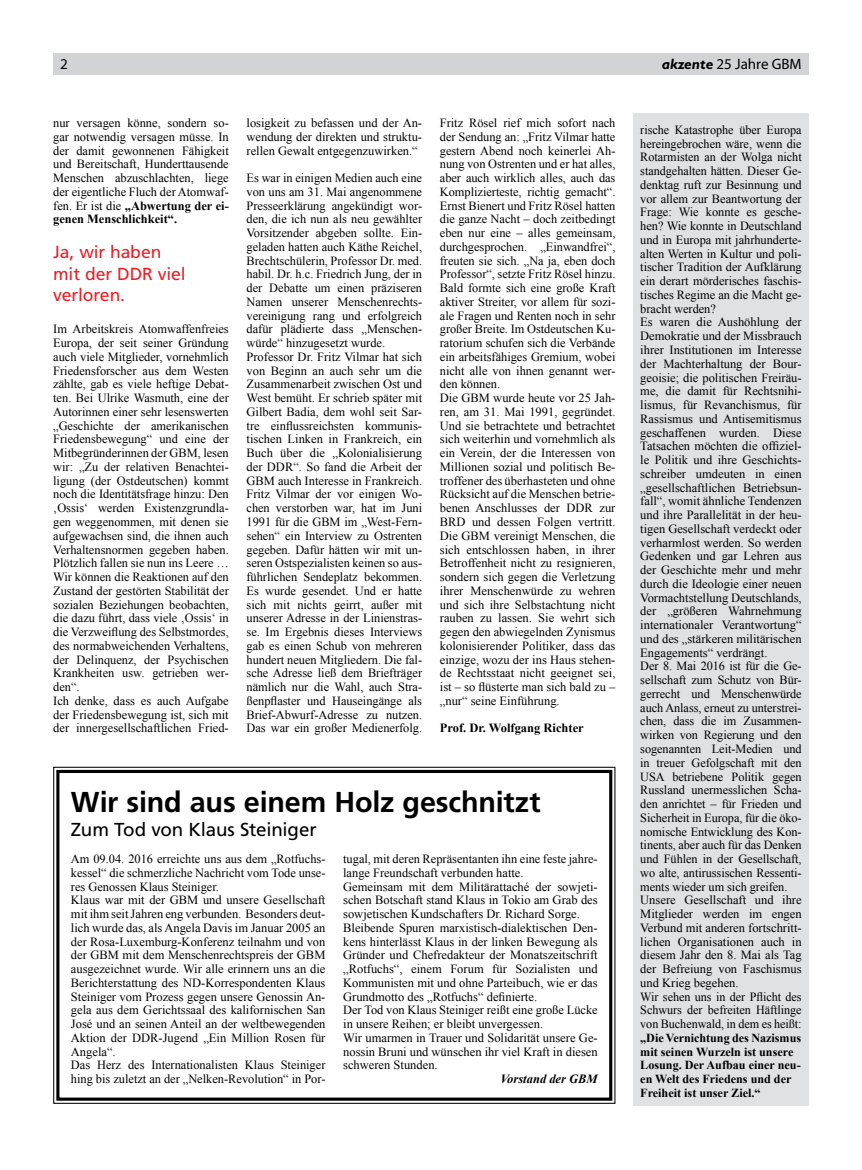
<style>
.page{position:relative;width:862px;height:1170px;background:#fff}
.page>*{position:absolute;margin:0;border:0;box-sizing:border-box;transform-origin:0 0}
.t1{font:700 28.75px "Frutiger CE";letter-spacing:-.005em;color:#000}
.t2{font:18.75px "Frutiger";letter-spacing:-.01em;color:#000}
.t3{font:17.5px/21.2px "Frutiger";letter-spacing:-.005em;color:#ed1d24}
.t4{font:15px "Myriad";color:#000}
.t5{font:12.5px/13.8px "Times New Roman";color:#000}
.t6{font:700 12.5px "Times New Roman";color:#000}
.t7{font:italic 700 12.5px "Times New Roman";color:#000}
.t8{font:700 12.25px/13.8px "Times New Roman";color:#000}
.s1{font-family:"Gill Sans";font-weight:700;font-style:italic}
.s2{font-weight:700}
</style>
<div class="page">
<svg style="left:53px;top:766px;width:562px;height:338px"></svg>
<div style="left:56px;top:769px;width:556px;height:331px;border:3px solid #000"></div>
<div style="left:53px;top:53px;width:755px;height:21px;background:#d1d3d4"></div>
<div style="left:632px;top:113px;width:176px;height:992px;background:#e0e1e2"></div>
<p class="t4" style="left:60px;top:57px;width:9px">2</p>
<p class="t4" style="left:661px;top:57px;width:141px"><span class="s1">akzente</span> 25 Jahre GBM</p>
<p class="t5" style="left:53px;top:116px;width:177px;text-align:justify">nur versagen könne, sondern so&shy;gar notwendig versagen müsse. In der damit gewonnenen Fähigkeit und Bereitschaft, Hunderttausende Menschen abzuschlachten, liege der eigentliche Fluch der Atomwaf&shy;fen. Er ist die <span class="s2">„Abwertung der ei&shy;genen Menschlichkeit“.</span></p>
<h3 class="t3" style="left:53px;top:241px;width:134px">Ja, wir haben mit der DDR viel verloren.</h3>
<p class="t5" style="left:53px;top:322px;width:177px">Im Arbeitskreis Atomwaffenfreies Europa, der seit seiner Gründung auch viele Mitglieder, vornehmlich Friedensforscher aus dem Westen zählte, gab es viele heftige Debat&shy;ten. Bei Ulrike Wasmuth, eine der Autorinnen einer sehr lesenswerten „Geschichte der amerikanischen Friedensbewegung“ und eine der Mitbegründerinnen der GBM, lesen wir: „Zu der relativen Benachtei&shy;ligung (der Ostdeutschen) kommt noch die Identitätsfrage hinzu: Den ‚Ossis‘ werden Existenzgrundla&shy;gen weggenommen, mit denen sie aufgewachsen sind, die ihnen auch Verhaltensnormen gegeben haben.<br>Plötzlich fallen sie nun ins Leere … Wir können die Reaktionen auf den Zustand der gestörten Stabilität der sozialen Beziehungen beobachten, die dazu führt, dass viele ‚Ossis‘ in die Verzweiflung des Selbstmordes, des normabweichenden Verhaltens, der Delinquenz, der Psychischen Krankheiten usw. getrieben wer&shy;den“.<br>Ich denke, dass es auch Aufgabe der Friedensbewegung ist, sich mit der innergesellschaftlichen Fried-</p>
<p class="t5" style="left:246px;top:116px;width:177px;text-align:justify">losigkeit zu befassen und der An&shy;wendung der direkten und struktu&shy;rellen Gewalt entgegenzuwirken.“</p>
<p class="t5" style="left:246px;top:171px;width:177px">Es war in einigen Medien auch eine von uns am 31. Mai angenommene Presseerklärung angekündigt wor&shy;den, die ich nun als neu gewählter Vorsitzender abgeben sollte. Ein&shy;geladen hatten auch Käthe Reichel, Brechtschülerin, Professor Dr. med. habil. Dr. h.c. Friedrich Jung, der in der Debatte um einen präziseren Namen unserer Menschenrechts&shy;vereinigung rang und erfolgreich dafür plädierte dass „Menschen&shy;würde“ hinzugesetzt wurde.<br>Professor Dr. Fritz Vilmar hat sich von Beginn an auch sehr um die Zusammenarbeit zwischen Ost und West bemüht. Er schrieb später mit Gilbert Badia, dem wohl seit Sar&shy;tre einflussreichsten kommunis&shy;tischen Linken in Frankreich, ein Buch über die „Kolonialisierung der DDR“. So fand die Arbeit der GBM auch Interesse in Frankreich.<br>Fritz Vilmar der vor einigen Wo&shy;chen verstorben war, hat im Juni 1991 für die GBM im „West-Fern&shy;sehen“ ein Interview zu Ostrenten gegeben. Dafür hätten wir mit un&shy;seren Ostspezialisten keinen so aus&shy;führlichen Sendeplatz bekommen.<br>Es wurde gesendet. Und er hatte sich mit nichts geirrt, außer mit unserer Adresse in der Linienstras&shy;se. Im Ergebnis dieses Interviews gab es einen Schub von mehreren hundert neuen Mitgliedern. Die fal&shy;sche Adresse ließ dem Briefträger nämlich nur die Wahl, auch Stra&shy;ßenpflaster und Hauseingänge als Brief-Abwurf-Adresse zu nutzen.<br>Das war ein großer Medienerfolg.</p>
<p class="t5" style="left:439px;top:116px;width:177px">Fritz Rösel rief mich sofort nach der Sendung an: „Fritz Vilmar hatte gestern Abend noch keinerlei Ah&shy;nung von Ostrenten und er hat alles, aber auch wirklich alles, auch das Komplizierteste, richtig gemacht“.<br>Ernst Bienert und Fritz Rösel hatten die ganze Nacht – doch zeitbedingt eben nur eine – alles gemeinsam, durchgesprochen. „Einwandfrei“, freuten sie sich. „Na ja, eben doch Professor“, setzte Fritz Rösel hinzu.<br>Bald formte sich eine große Kraft aktiver Streiter, vor allem für sozi&shy;ale Fragen und Renten noch in sehr großer Breite. Im Ostdeutschen Ku&shy;ratorium schufen sich die Verbände ein arbeitsfähiges Gremium, wobei nicht alle von ihnen genannt wer&shy;den können.<br>Die GBM wurde heute vor 25 Jah&shy;ren, am 31. Mai 1991, gegründet.<br>Und sie betrachtete und betrachtet sich weiterhin und vornehmlich als ein Verein, der die Interessen von Millionen sozial und politisch Be&shy;troffener des überhasteten und ohne Rücksicht auf die Menschen betrie&shy;benen Anschlusses der DDR zur BRD und dessen Folgen vertritt.<br>Die GBM vereinigt Menschen, die sich entschlossen haben, in ihrer Betroffenheit nicht zu resignieren, sondern sich gegen die Verletzung ihrer Menschenwürde zu wehren und sich ihre Selbstachtung nicht rauben zu lassen. Sie wehrt sich gegen den abwiegelnden Zynismus kolonisierender Politiker, dass das einzige, wozu der ins Haus stehen&shy;de Rechtsstaat nicht geeignet sei, ist – so flüsterte man sich bald zu – „nur“ seine Einführung.</p>
<p class="t6" style="left:439px;top:719px;width:145px">Prof. Dr. Wolfgang Richter</p>
<h1 class="t1" style="left:71px;top:784px;width:471px">Wir sind aus einem Holz geschnitzt</h1>
<h2 class="t2" style="left:71px;top:818px;width:247px">Zum Tod von Klaus Steiniger</h2>
<p class="t5" style="left:71px;top:851px;width:256px">Am 09.04. 2016 erreichte uns aus dem „Rotfuchs&shy;kessel“ die schmerzliche Nachricht vom Tode unse&shy;res Genossen Klaus Steiniger.<br>Klaus war mit der GBM und unsere Gesellschaft mit ihm seit Jahren eng verbunden. Besonders deut&shy;lich wurde das, als Angela Davis im Januar 2005 an der Rosa-Luxemburg-Konferenz teilnahm und von der GBM mit dem Menschenrechtspreis der GBM ausgezeichnet wurde. Wir alle erinnern uns an die Berichterstattung des ND-Korrespondenten Klaus Steiniger vom Prozess gegen unsere Genossin An&shy;gela aus dem Gerichtssaal des kalifornischen San José und an seinen Anteil an der weltbewegenden Aktion der DDR-Jugend „Ein Million Rosen für Angela“.<br>Das Herz des Internationalisten Klaus Steiniger hing bis zuletzt an der „Nelken-Revolution“ in Por-</p>
<p class="t5" style="left:343px;top:851px;width:256px">tugal, mit deren Repräsentanten ihn eine feste jahre&shy;lange Freundschaft verbunden hatte.<br>Gemeinsam mit dem Militärattaché der sowjeti&shy;schen Botschaft stand Klaus in Tokio am Grab des sowjetischen Kundschafters Dr. Richard Sorge.<br>Bleibende Spuren marxistisch-dialektischen Den&shy;kens hinterlässt Klaus in der linken Bewegung als Gründer und Chefredakteur der Monatszeitschrift „Rotfuchs“, einem Forum für Sozialisten und Kommunisten mit und ohne Parteibuch, wie er das Grundmotto des „Rotfuchs“ definierte.<br>Der Tod von Klaus Steiniger reißt eine große Lücke in unsere Reihen; er bleibt unvergessen.<br>Wir umarmen in Trauer und Solidarität unsere Ge&shy;nossin Bruni und wünschen ihr viel Kraft in diesen schweren Stunden.</p>
<p class="t7" style="left:500px;top:1070px;width:99px">Vorstand der GBM</p>
<p class="t5" style="left:640px;top:123px;width:163px">rische Katastrophe über Europa hereingebrochen wäre, wenn die<br>Rotarmisten an der Wolga nicht standgehalten hätten. Dieser Ge&shy;denktag ruft zur Besinnung und vor allem zur Beantwortung der<br>Frage: Wie konnte es gesche&shy;hen? Wie konnte in Deutschland und in Europa mit jahrhunderte&shy;alten Werten in Kultur und poli&shy;tischer Tradition der Aufklärung ein derart mörderisches faschis&shy;tisches Regime an die Macht ge&shy;bracht werden?<br>Es waren die Aushöhlung der<br>Demokratie und der Missbrauch ihrer Institutionen im Interesse der Machterhaltung der Bour&shy;geoisie; die politischen Freiräu&shy;me, die damit für Rechtsnihi&shy;lismus, für Revanchismus, für<br>Rassismus und Antisemitismus geschaffenen wurden. Diese<br>Tatsachen möchten die offiziel&shy;le Politik und ihre Geschichts&shy;schreiber umdeuten in einen „gesellschaftlichen Betriebsun&shy;fall“, womit ähnliche Tendenzen und ihre Parallelität in der heu&shy;tigen Gesellschaft verdeckt oder verharmlost werden. So werden<br>Gedenken und gar Lehren aus der Geschichte mehr und mehr durch die Ideologie einer neuen<br>Vormachtstellung Deutschlands, der „größeren Wahrnehmung internationaler Verantwortung“ und des „stärkeren militärischen<br>Engagements“ verdrängt.<br>Der 8. Mai 2016 ist für die Ge&shy;sellschaft zum Schutz von Bür&shy;gerrecht und Menschenwürde auch Anlass, erneut zu unterstrei&shy;chen, dass die im Zusammen&shy;wirken von Regierung und den sogenannten Leit-Medien und in treuer Gefolgschaft mit den<br>USA betriebene Politik gegen<br>Russland unermesslichen Scha&shy;den anrichtet – für Frieden und<br>Sicherheit in Europa, für die öko&shy;nomische Entwicklung des Kon&shy;tinents, aber auch für das Denken und Fühlen in der Gesellschaft, wo alte, antirussischen Ressenti&shy;ments wieder um sich greifen.<br>Unsere Gesellschaft und ihre<br>Mitglieder werden im engen<br>Verbund mit anderen fortschritt&shy;lichen Organisationen auch in diesem Jahr den 8. Mai als Tag der Befreiung von Faschismus und Krieg begehen.<br>Wir sehen uns in der Pflicht des<br>Schwurs der befreiten Häftlinge von Buchenwald, in dem es heißt:</p>
<p class="t8" style="left:640px;top:1030px;width:162px">„Die Vernichtung des Nazismus mit seinen Wurzeln ist unsere<br>Losung. Der Aufbau einer neu&shy;en Welt des Friedens und der<br>Freiheit ist unser Ziel.“</p>
</div>
